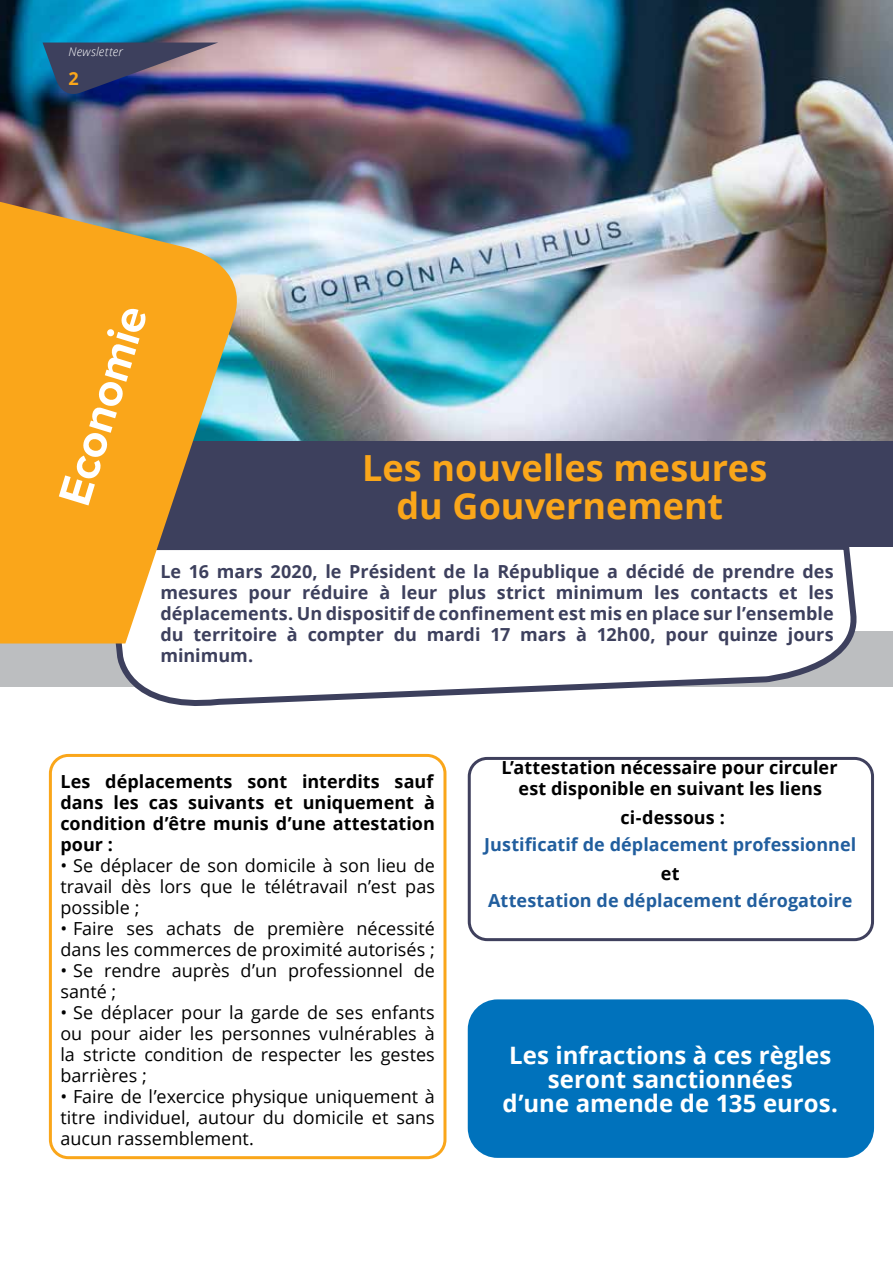
<style>
.page{position:relative;width:893px;height:1263px;background:#fff}
.page>*{position:absolute;margin:0;border:0;box-sizing:border-box;transform-origin:0 0}
.t1{font:700 46.5px "Proxima Nova";color:#fff}
.t2{font:700 36px/38.5px "Open Sans";color:#faa61a;text-align:center}
.t3{font:700 24px/24px "Open Sans";color:#fff;text-align:center}
.t4{font:18px/21px "Open Sans";color:#000;text-align:justify}
.t5{font:700 18px/21px "Open Sans";color:#3d405d;text-align:justify}
.t6{font:700 18px/21px "Open Sans";color:#000;text-align:justify}
.t7{font:700 18px "Open Sans";color:#215e9e}
.t8{font:700 18px "Open Sans";color:#faa61a}
.t9{font:italic 300 12px "Open Sans";letter-spacing:.02em;color:#fff}
</style>
<div class="page">
<img style="left:0;top:0;width:893px;height:441px">
<div style="left:468px;top:999px;width:406px;height:159px;background:#0072bc;border-radius:30px"></div>
<div style="left:0;top:631px;width:893px;height:55px;background:#bcbec0"></div>
<svg style="left:102px;top:546px;width:757px;height:225px"></svg>
<div style="left:2px;top:441px;width:891px;height:105px;background:#3d405d"></div>
<svg style="left:0;top:202px;width:252px;height:441px;background:#dea645"></svg>
<div style="left:49px;top:754px;width:397px;height:405px;border:3px solid #faa61a;border-radius:18px"></div>
<div style="left:468px;top:757px;width:406px;height:184px;border:3px solid #3f405d;border-radius:18px"></div>
<svg style="left:43px;top:43px;width:175px;height:56px;background:#414974"></svg>
<p class="t9" style="left:68px;top:43px;width:56px">Newsletter</p>
<p class="t8" style="left:68px;top:66px;width:12px">2</p>
<h1 class="t1" style="left:40px;top:494px;width:207px;rotate:-73deg">Economie</h1>
<h2 class="t2" style="left:362px;top:447px;width:407px">Les nouvelles mesures du Gouvernement</h2>
<p class="t5" style="left:160px;top:561px;width:675px">Le 16 mars 2020, le Président de la République a décidé de prendre des mesures pour réduire à leur plus strict minimum les contacts et les déplacements. Un dispositif de confinement est mis en place sur l’ensemble du territoire à compter du mardi 17 mars à 12h00, pour quinze jours minimum.</p>
<p class="t6" style="left:60px;top:771px;width:376px">Les déplacements sont interdits sauf dans les cas suivants et uniquement à condition d’être munis d’une attestation pour :</p>
<p class="t4" style="left:60px;top:855px;width:376px">• Se déplacer de son domicile à son lieu de travail dès lors que le télétravail n’est pas possible ;</p>
<p class="t4" style="left:60px;top:918px;width:376px">• Faire ses achats de première nécessité dans les commerces de proximité autorisés ;</p>
<p class="t4" style="left:60px;top:960px;width:376px">• Se rendre auprès d’un professionnel de santé ;</p>
<p class="t4" style="left:60px;top:1002px;width:376px">• Se déplacer pour la garde de ses enfants ou pour aider les personnes vulnérables à la stricte condition de respecter les gestes barrières ;</p>
<p class="t4" style="left:60px;top:1086px;width:376px">• Faire de l’exercice physique uniquement à titre individuel, autour du domicile et sans aucun rassemblement.</p>
<p class="t6" style="left:501px;top:756px;width:338px;text-align:center">L’attestation nécessaire pour circuler est disponible en suivant les liens</p>
<p class="t6" style="left:620px;top:807px;width:106px">ci-dessous :</p>
<p class="t7" style="left:484px;top:831px;width:374px">Justificatif de déplacement professionnel</p>
<p class="t6" style="left:661px;top:863px;width:20px">et</p>
<p class="t7" style="left:488px;top:887px;width:366px">Attestation de déplacement dérogatoire</p>
<h3 class="t3" style="left:503px;top:1042px;width:337px">Les infractions à ces règles seront sanctionnées<br>d’une amende de 135 euros.</h3>
</div>
